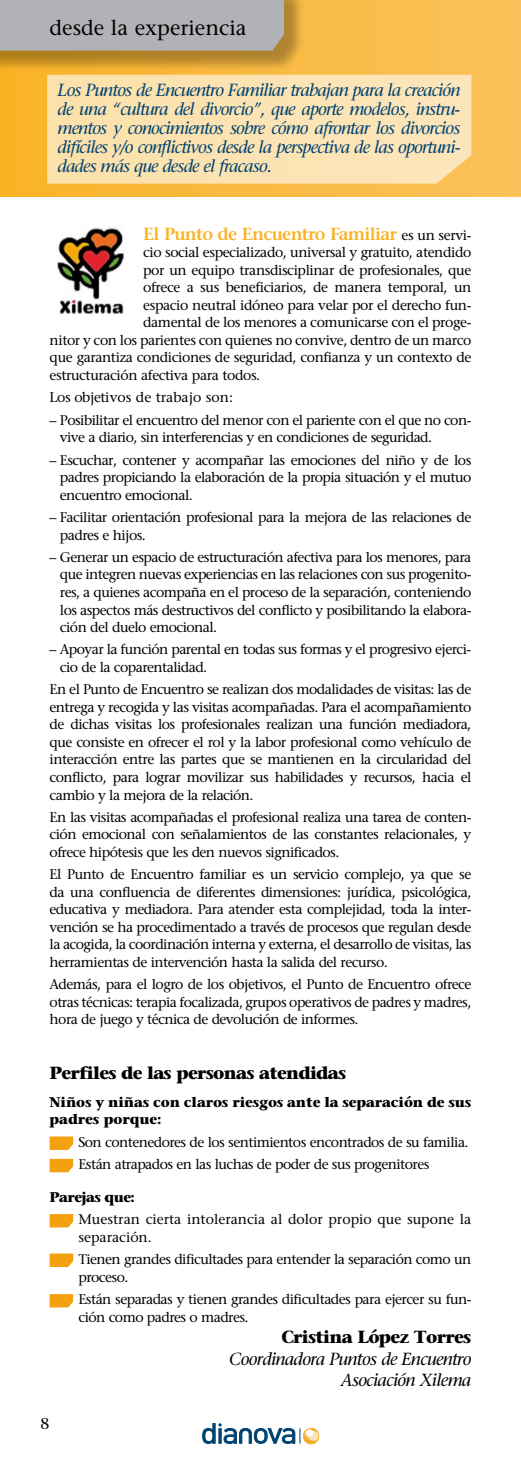
<style>
.page{position:relative;width:521px;height:1474px;background:#fff}
.page>*{position:absolute;margin:0;border:0;box-sizing:border-box;transform-origin:0 0}
.t1{font:500 21px "Stone Serif Std";color:#000}
.t2{font:italic 500 17.5px/18.9px "Stone Serif Std";letter-spacing:-.05em;color:#004271;text-align:justify}
.t3{font:700 17.5px "Stone Serif Std";letter-spacing:-.04em;color:#000}
.t4{font:italic 500 17.5px/21.5px "Stone Serif Std";letter-spacing:-.04em;color:#000;text-align:right}
.t5{font:600 17.5px "Stone Serif Std";letter-spacing:-.04em;color:#f9b223}
.t6{font:500 15.75px "Stone Serif Std";color:#000}
.t7{font:500 14px/17.5px "Stone Serif Std";letter-spacing:-.04em;color:#000}
.t8{font:500 14px/17.5px "Stone Serif Std";color:#000}
.t9{font:700 14px/17.5px "Stone Serif Std";letter-spacing:-.01em;color:#000}
.t10{font:700 14px "Stone Serif Std";letter-spacing:-.04em;color:#000}
.s1{font-weight:500;font-size:14px;color:#000}
</style>
<div class="page">
<div style="left:308px;top:1430px;width:11px;height:10px;background:#fde2b5;border-radius:50%"></div>
<svg style="left:202px;top:1423px;width:114px;height:21px"></svg>
<div style="left:0;top:0;width:521px;height:196px;background:linear-gradient(to right,#f9b42a,#fbc25c)"></div>
<div style="left:0;top:0;width:306px;height:72px;background:#000;opacity:.3"></div>
<div style="left:0;top:0;width:284px;height:51px;background:#b0b2b5"></div>
<div style="left:47px;top:75px;width:424px;height:109px;background:#fde3b2"></div>
<svg style="left:50px;top:1136px;width:23px;height:13px"></svg>
<svg style="left:50px;top:1158px;width:23px;height:14px"></svg>
<svg style="left:50px;top:1214px;width:23px;height:13px"></svg>
<svg style="left:50px;top:1253px;width:23px;height:13px"></svg>
<svg style="left:50px;top:1294px;width:23px;height:13px"></svg>
<img style="left:57px;top:227px;width:67px;height:87px">
<h1 class="t1" style="left:50px;top:16px;width:198px">desde la experiencia</h1>
<p class="t2" style="left:58px;top:81px;width:404px">Los Puntos de Encuentro Familiar trabajan para la creación de una “cultura del divorcio”, que aporte modelos, instru&shy;mentos y conocimientos sobre cómo afrontar los divorcios difíciles y/o conflictivos desde la perspectiva de las oportuni&shy;dades más que desde el fracaso.</p>
<p class="t5" style="left:143px;top:223px;width:330px">El Punto de Encuentro Familiar <span class="s1">es un servi-</span></p>
<p class="t7" style="left:143px;top:243px;width:330px">cio social especializado, universal y gratuito, atendido</p>
<p class="t7" style="left:143px;top:261px;width:330px">por un equipo transdisciplinar de profesionales, que</p>
<p class="t7" style="left:143px;top:278px;width:330px">ofrece a sus beneficiarios, de manera temporal, un</p>
<p class="t7" style="left:143px;top:296px;width:330px">espacio neutral idóneo para velar por el derecho fun-</p>
<p class="t7" style="left:143px;top:313px;width:330px">damental de los menores a comunicarse con el proge-</p>
<p class="t7" style="left:50px;top:331px;width:423px">nitor y con los parientes con quienes no convive, dentro de un marco</p>
<p class="t7" style="left:50px;top:348px;width:423px">que garantiza condiciones de seguridad, confianza y un contexto de</p>
<p class="t7" style="left:50px;top:366px;width:212px">estructuración afectiva para todos.</p>
<p class="t8" style="left:50px;top:388px;width:185px">Los objetivos de trabajo son:</p>
<p class="t7" style="left:60px;top:411px;width:413px;text-indent:-10px">– Posibilitar el encuentro del menor con el pariente con el que no con&shy;vive a diario, sin interferencias y en condiciones de seguridad.</p>
<p class="t7" style="left:60px;top:451px;width:413px;text-align:justify;text-indent:-10px">– Escuchar, contener y acompañar las emociones del niño y de los padres propiciando la elaboración de la propia situación y el mutuo encuentro emocional.</p>
<p class="t7" style="left:60px;top:508px;width:413px;text-indent:-10px">– Facilitar orientación profesional para la mejora de las relaciones de padres e hijos.</p>
<p class="t7" style="left:60px;top:548px;width:413px;text-align:justify;text-indent:-10px">– Generar un espacio de estructuración afectiva para los menores, para que integren nuevas experiencias en las relaciones con sus progenito&shy;res, a quienes acompaña en el proceso de la separación, conteniendo los aspectos más destructivos del conflicto y posibilitando la elabora&shy;ción del duelo emocional.</p>
<p class="t7" style="left:60px;top:641px;width:413px;text-indent:-10px">– Apoyar la función parental en todas sus formas y el progresivo ejerci&shy;cio de la coparentalidad.</p>
<p class="t7" style="left:50px;top:681px;width:423px;text-align:justify">En el Punto de Encuentro se realizan dos modalidades de visitas: las de entrega y recogida y las visitas acompañadas. Para el acompañamiento de dichas visitas los profesionales realizan una función mediadora, que consiste en ofrecer el rol y la labor profesional como vehículo de interacción entre las partes que se mantienen en la circularidad del conflicto, para lograr movilizar sus habilidades y recursos, hacia el cambio y la mejora de la relación.</p>
<p class="t7" style="left:50px;top:808px;width:423px;text-align:justify">En las visitas acompañadas el profesional realiza una tarea de conten&shy;ción emocional con señalamientos de las constantes relacionales, y ofrece hipótesis que les den nuevos significados.</p>
<p class="t7" style="left:50px;top:865px;width:423px;text-align:justify">El Punto de Encuentro familiar es un servicio complejo, ya que se da una confluencia de diferentes dimensiones: jurídica, psicológica, educativa y mediadora. Para atender esta complejidad, toda la inter&shy;vención se ha procedimentado a través de procesos que regulan desde la acogida, la coordinación interna y externa, el desarrollo de visitas, las herramientas de intervención hasta la salida del recurso.</p>
<p class="t7" style="left:50px;top:975px;width:423px;text-align:justify">Además, para el logro de los objetivos, el Punto de Encuentro ofrece otras técnicas: terapia focalizada, grupos operativos de padres y madres, hora de juego y técnica de devolución de informes.</p>
<p class="t3" style="left:50px;top:1062px;width:298px">Perfiles de las personas atendidas</p>
<p class="t9" style="left:50px;top:1093px;width:423px">Niños y niñas con claros riesgos ante la separación de sus padres porque:</p>
<p class="t7" style="left:78px;top:1130px;width:392px;line-height:22.4px">Son contenedores de los sentimientos encontrados de su familia.<br>Están atrapados en las luchas de poder de sus progenitores</p>
<p class="t10" style="left:50px;top:1187px;width:87px">Parejas que:</p>
<p class="t8" style="left:78px;top:1210px;width:394px">Muestran cierta intolerancia al dolor propio que supone la separación.</p>
<p class="t7" style="left:78px;top:1250px;width:394px">Tienen grandes dificultades para entender la separación como un proceso.</p>
<p class="t7" style="left:78px;top:1290px;width:394px">Están separadas y tienen grandes dificultades para ejercer su fun&shy;ción como padres o madres.</p>
<p class="t3" style="left:281px;top:1326px;width:191px">Cristina López Torres</p>
<p class="t4" style="left:229px;top:1348px;width:244px">Coordinadora Puntos de Encuentro<br>Asociación Xilema</p>
<p class="t6" style="left:41px;top:1413px;width:11px">8</p>
</div>
